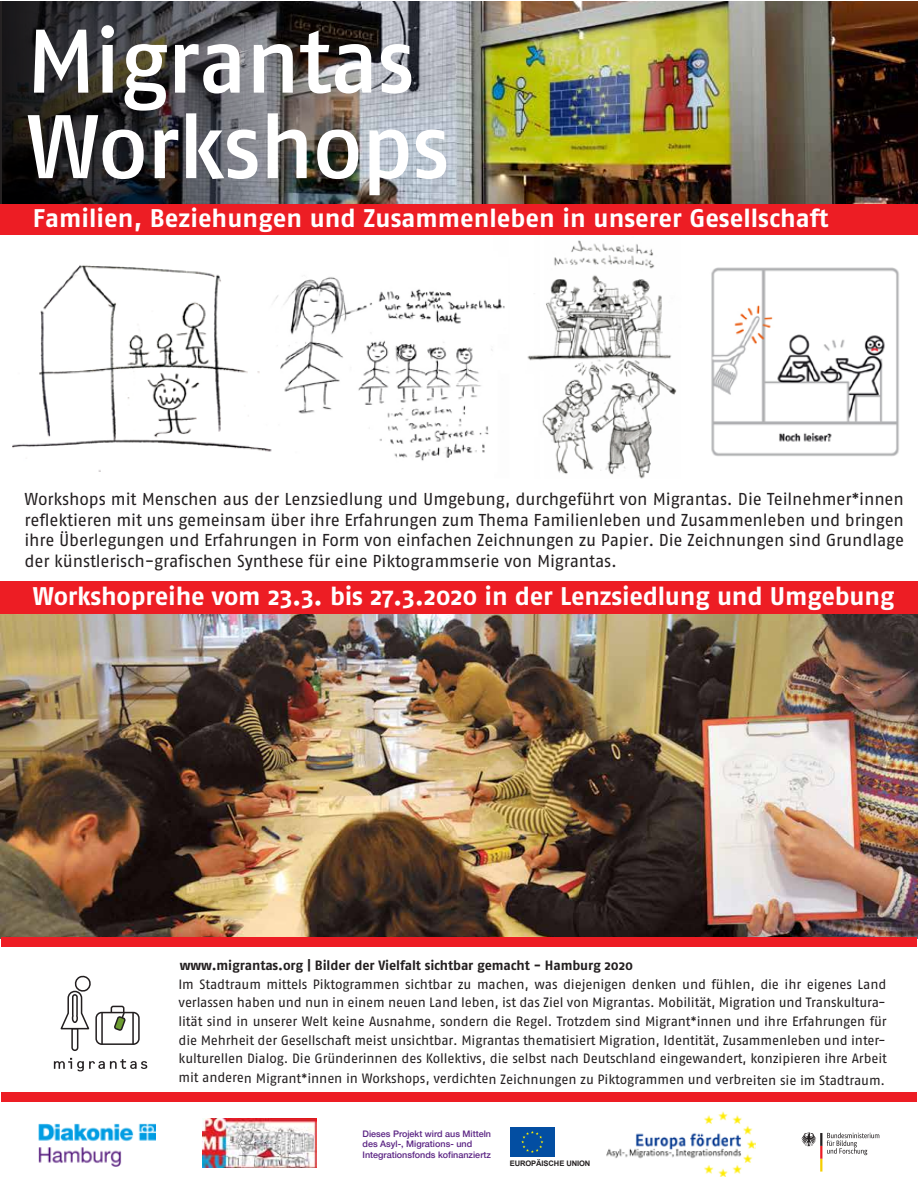
<style>
.page{position:relative;width:918px;height:1188px;background:#fff}
.page>*{position:absolute;margin:0;border:0;box-sizing:border-box;transform-origin:0 0}
.t1{font:90px/85.5px "Fago No Med Lf";letter-spacing:-.02em;color:#fff}
.t2{font:700 25.5px "Fago No";color:#fff}
.t3{font:17.25px/20.7px "Fago No";letter-spacing:-.01em;color:#231f20;text-align:justify}
.t4{font:13.5px/18.8px "Fago No";letter-spacing:-.015em;color:#231f20;text-align:justify}
.t5{font:700 13.5px "Fago No";letter-spacing:-.01em;color:#231f20}
.t6{font:500 9px/10.8px "Helvetica Neue";color:#5a2383}
.t7{font:700 7.5px "Arial";letter-spacing:-.01em;color:#231f20}
</style>
<div class="page">
<img style="left:1px;top:614px;width:917px;height:324px">
<div style="left:0;top:582px;width:918px;height:32px;background:#ed1d24"></div>
<img style="left:12px;top:240px;width:887px;height:239px">
<img style="left:2px;top:1px;width:916px;height:203px">
<div style="left:1px;top:1092px;width:915px;height:10px;background:#ed1d24"></div>
<div style="left:0;top:204px;width:918px;height:31px;background:#ed1d24"></div>
<svg style="left:54px;top:1058px;width:93px;height:13px"></svg>
<div style="left:111px;top:1006px;width:13px;height:21px;border:2px solid #231f20;border-radius:2px"></div>
<div style="left:96px;top:1013px;width:43px;height:31px;background:#fff;border-radius:6px"></div>
<div style="left:95px;top:1012px;width:45px;height:33px;border:2px solid #231f20;border-radius:6px"></div>
<hr style="left:101px;top:1013px;width:2px;height:31px;background:#231f20">
<hr style="left:132px;top:1013px;width:2px;height:31px;background:#231f20">
<svg style="left:113px;top:1011px;width:13px;height:20px"></svg>
<svg style="left:60px;top:975px;width:31px;height:76px"></svg>
<svg style="left:0;top:2px;width:362px;height:201px;background:#3f3e3e"></svg>
<svg style="left:801px;top:1132px;width:78px;height:40px"></svg>
<img style="left:203px;top:1118px;width:114px;height:49px">
<img style="left:39px;top:1124px;width:116px;height:42px">
<img style="left:606px;top:1111px;width:150px;height:66px">
<svg style="left:554px;top:1127px;width:1px;height:30px"></svg>
<div style="left:510px;top:1127px;width:44px;height:30px;background:#034ea2"></div>
<svg style="left:521px;top:1131px;width:22px;height:22px"></svg>
<div style="left:1px;top:937px;width:915px;height:10px;background:#ed1d24"></div>
<h1 class="t1" style="left:26px;top:17px;width:425px">Migrantas<br>Workshops</h1>
<h2 class="t2" style="left:33px;top:203px;width:797px">Familien, Beziehungen und Zusammenleben in unserer Gesellschaft</h2>
<p class="t3" style="left:25px;top:488px;width:881px">Workshops mit Menschen aus der Lenzsiedlung und Umgebung, durchgeführt von Migrantas. Die Teilnehmer*innen reflektieren mit uns gemeinsam über ihre Erfahrungen zum Thema Familienleben und Zusammenleben und bringen ihre Überlegungen und Erfahrungen in Form von einfachen Zeichnungen zu Papier. Die Zeichnungen sind Grundlage der künstlerisch-grafischen Synthese für eine Piktogrammserie von Migrantas.</p>
<h2 class="t2" style="left:33px;top:581px;width:863px">Workshopreihe vom 23.3. bis 27.3.2020 in der Lenzsiedlung und Umgebung</h2>
<p class="t5" style="left:180px;top:957px;width:455px">www.migrantas.org | Bilder der Vielfalt sichtbar gemacht - Hamburg 2020</p>
<p class="t4" style="left:178px;top:974px;width:710px">Im Stadtraum mittels Piktogrammen sichtbar zu machen, was diejenigen denken und fühlen, die ihr eigenes Land verlassen haben und nun in einem neuen Land leben, ist das Ziel von Migrantas. Mobilität, Migration und Transkultura&shy;lität sind in unserer Welt keine Ausnahme, sondern die Regel. Trotzdem sind Migrant*innen und ihre Erfahrungen für die Mehrheit der Gesellschaft meist unsichtbar. Migrantas thematisiert Migration, Identität, Zusammenleben und inter&shy;kulturellen Dialog. Die Gründerinnen des Kollektivs, die selbst nach Deutschland eingewandert, konzipieren ihre Arbeit</p>
<p class="t4" style="left:178px;top:1069px;width:708px">mit anderen Migrant*innen in Workshops, verdichten Zeichnungen zu Piktogrammen und verbreiten sie im Stadtraum.</p>
<p class="t6" style="left:363px;top:1127px;width:130px">Dieses Projekt wird aus Mitteln des Asyl-, Migrations- und<br>Integrationsfonds kofinanziertz</p>
<p class="t7" style="left:510px;top:1159px;width:82px">EUROPÄISCHE UNION</p>
</div>
